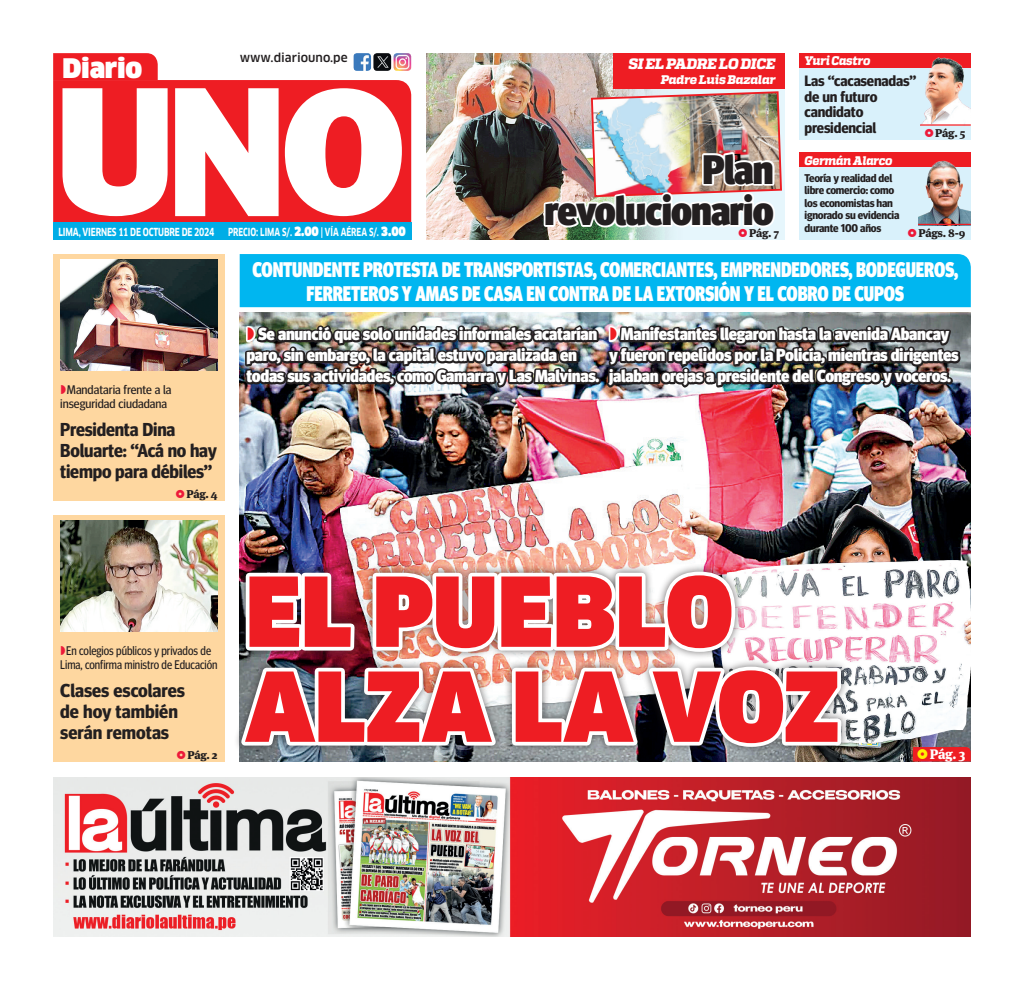
<style>
.page{position:relative;width:1024px;height:990px;background:#fff}
.page>*{position:absolute;margin:0;border:0;box-sizing:border-box;transform-origin:0 0}
.t1{font:900 93.75px "Clan Pro";color:#ee1d23;scale:.96 1}
.t2{font:900 41.25px/41.2px "Meta Head OT";letter-spacing:-.02em;color:#231f20;text-align:right;scale:.95 1}
.t3{font:900 26.38px "Clan Pro";letter-spacing:-.01em;color:#fff}
.t4{font:900 21.25px/23.8px "Meta Head OT";letter-spacing:-.01em;color:#fff;text-align:center;scale:.82 1}
.t5{font:700 18.75px "Meta Head OT";letter-spacing:-.01em;color:#231f20}
.t6{font:900 17.5px/21px "Meta Head OT";letter-spacing:-.02em;color:#fff;scale:.95 1}
.t7{font:700 15px "Meta Head OT";letter-spacing:-.01em;color:#231f20}
.t8{font:italic 800 15px "Quadon";letter-spacing:-.02em;color:#fff}
.t9{font:900 13.75px "Meta Serif Pro";color:#fff}
.t10{font:12.5px/13.8px "Meta Head OT";color:#231f20;text-align:center;scale:.89 1}
.t11{font:12.5px/13.8px "Meta Head OT";color:#231f20;text-align:center}
.t12{font:italic 800 12.5px "Quadon";letter-spacing:-.02em;color:#fff;scale:.95 1}
.t13{font:italic 800 12.5px "Quadon";letter-spacing:-.02em;color:#fff}
.t14{font:500 11.88px "Clan Pro";color:#231f20}
.t15{font:700 11.25px/12.5px "Meta Head OT";letter-spacing:-.02em;color:#231f20}
.t16{font:900 11.25px "Meta Serif Pro";letter-spacing:-.03em;color:#231f20}
.t17{font:700 10.88px "Clan Pro";letter-spacing:-.02em;color:#fff;scale:.72 1}
.t18{font:700 10.88px "Clan Pro";letter-spacing:-.02em;color:#fff;scale:.75 1}
.s1{font-family:"Clan Pro Extd Ultra";font-weight:400;font-size:12.5px}
</style>
<div class="page">
<svg style="left:53px;top:80px;width:357px;height:143px;background:#e92229"></svg>
<div style="left:53px;top:53px;width:105px;height:27px;background:#ee1d23"></div>
<div style="left:53px;top:223px;width:358px;height:17px;background:#00ade6"></div>
<svg style="left:62px;top:88px;width:106px;height:128px"></svg>
<div style="left:53px;top:515px;width:172px;height:247px;background:#fed7a0"></div>
<div style="left:53px;top:254px;width:172px;height:247px;background:#fed7a0"></div>
<img style="left:60px;top:520px;width:158px;height:111px">
<img style="left:60px;top:259px;width:115px;height:111px">
<img style="left:353px;top:53px;width:18px;height:18px">
<img style="left:373px;top:53px;width:18px;height:18px">
<img style="left:393px;top:53px;width:18px;height:18px">
<div style="left:799px;top:68px;width:172px;height:72px;background:#d9f1fb"></div>
<div style="left:799px;top:53px;width:172px;height:15px;background:#ee1d23"></div>
<img style="left:925px;top:57px;width:39px;height:31px">
<img style="left:426px;top:53px;width:187px;height:35px">
<div style="left:613px;top:53px;width:171px;height:36px;background:#ee1d23"></div>
<img style="left:240px;top:417px;width:731px;height:345px">
<img style="left:697px;top:486px;width:274px;height:275px">
<div style="left:233px;top:564px;width:616px;height:191px;background:#231f20;opacity:.7"></div>
<img style="left:242px;top:569px;width:116px;height:85px">
<img style="left:369px;top:568px;width:370px;height:88px">
<img style="left:235px;top:664px;width:267px;height:87px">
<svg style="left:508px;top:663px;width:337px;height:88px"></svg>
<img style="left:53px;top:778px;width:918px;height:159px">
<img style="left:175px;top:88px;width:796px;height:329px">
<svg style="left:913px;top:747px;width:58px;height:15px"></svg>
<p class="t3" style="left:62px;top:53px;width:81px">Diario</p>
<p class="t14" style="left:240px;top:51px;width:109px">www.diariouno.pe</p>
<p class="t8" style="left:628px;top:55px;width:148px">SI EL PADRE LO DICE</p>
<p class="t13" style="left:661px;top:73px;width:116px">Padre Luis Bazalar</p>
<p class="t12" style="left:804px;top:54px;width:71px">Yuri Castro</p>
<p class="t7" style="left:804px;top:72px;width:113px">Las “cacasenadas”</p>
<p class="t7" style="left:804px;top:88px;width:74px">de un futuro</p>
<p class="t7" style="left:804px;top:103px;width:60px">candidato</p>
<p class="t7" style="left:804px;top:119px;width:73px">presidencial</p>
<p class="t16" style="left:935px;top:124px;width:32px">Pág. 5</p>
<p class="t18" style="left:59px;top:226px;width:209px">LIMA, VIERNES 11 DE OCTUBRE DE 2024</p>
<p class="t11" style="left:60px;top:383px;width:113px">Mandataria frente a la inseguridad ciudadana</p>
<p class="t5" style="left:60px;top:418px;width:117px">Presidenta Dina</p>
<p class="t5" style="left:60px;top:440px;width:158px">Boluarte: “Acá no hay</p>
<p class="t5" style="left:60px;top:461px;width:154px">tiempo para débiles”</p>
<p class="t16" style="left:186px;top:484px;width:33px">Pág. 4</p>
<p class="t2" style="left:544px;top:148px;width:243px">Plan revolucionario</p>
<p class="t12" style="left:804px;top:153px;width:94px">Germán Alarco</p>
<p class="t15" style="left:804px;top:171px;width:96px">Teoría y realidad del libre comercio: como los economistas han ignorado su evidencia durante 100 años</p>
<p class="t17" style="left:228px;top:226px;width:248px">PRECIO: LIMA S/. <span class="s1">2.00</span> | VÍA AÉREA S/. <span class="s1">3.00</span></p>
<p class="t16" style="left:749px;top:223px;width:31px">Pág. 7</p>
<p class="t4" style="left:252px;top:258px;width:862px">CONTUNDENTE PROTESTA DE TRANSPORTISTAS, COMERCIANTES, EMPRENDEDORES, BODEGUEROS,<br>FERRETEROS Y AMAS DE CASA EN CONTRA DE LA EXTORSIÓN Y EL COBRO DE CUPOS</p>
<p class="t6" style="left:246px;top:324px;width:373px;text-indent:12px">Se anunció que solo unidades informales acatarían paro, sin embargo, la capital estuvo paralizada en todas sus actividades, como Gamarra y Las Malvinas.</p>
<p class="t6" style="left:609px;top:324px;width:369px;text-align:center">Manifestantes llegaron hasta la avenida Abancay<br>y fueron repelidos por la Policía, mientras dirigentes jalaban orejas a presidente del Congreso y voceros.</p>
<p class="t16" style="left:918px;top:223px;width:49px">Págs. 8-9</p>
<p class="t10" style="left:60px;top:644px;width:178px">En colegios públicos y privados de<br>Lima, confirma ministro de Educación</p>
<p class="t5" style="left:60px;top:679px;width:126px">Clases escolares</p>
<p class="t5" style="left:60px;top:701px;width:119px">de hoy también</p>
<p class="t5" style="left:60px;top:722px;width:110px">serán remotas</p>
<p class="t16" style="left:187px;top:745px;width:32px">Pág. 2</p>
<p class="t1" style="left:246px;top:558px;width:509px">EL PUEBLO</p>
<p class="t1" style="left:246px;top:653px;width:620px">ALZA LA VOZ</p>
<p class="t9" style="left:929px;top:742px;width:37px">Pág. 3</p>
</div>
